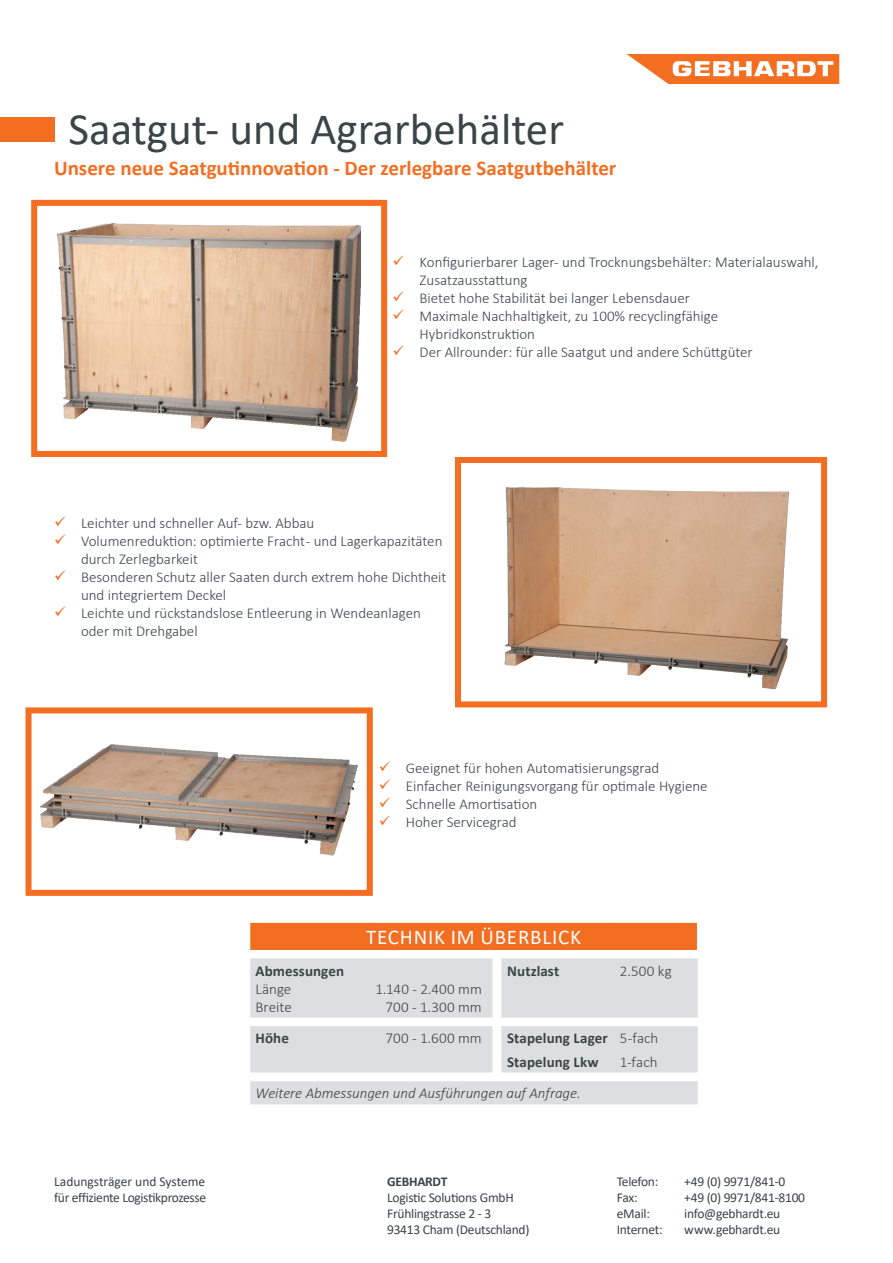
<style>
.page{position:relative;width:893px;height:1263px;background:#fff}
.page>*{position:absolute;margin:0;border:0;box-sizing:border-box;transform-origin:0 0}
.PRODUKT_head_rechtsb{font:45px "Calibri";color:#394546}
.t1{font:700 21px "Calibri";color:#f36e21}
.NUTZEN_head{font:21px "Calibri";letter-spacing:.04em;color:#fff}
.ALLGEMEIN_fliess_lin{font:300 15px/18px "Calibri";color:#394546}
.ALLGEMEIN_fliess_lin-2{font:700 15px/18px "Calibri";letter-spacing:.005em;color:#394546}
.ALLGEMEIN_fliess_lin-3{font:italic 300 15px "Calibri";color:#394546}
.t2{font:13.5px "Calibri";letter-spacing:-.02em;color:#394546}
.t3{font:13.5px "Calibri";color:#394546}
.t4{font:700 13.5px "Calibri";letter-spacing:-.02em;color:#394546}
.s1{font-weight:300}
</style>
<div class="page">
<svg style="left:627px;top:54px;width:212px;height:30px"></svg>
<div style="left:0;top:117px;width:54px;height:24px;background:#f36e21"></div>
<svg style="left:249px;top:922px;width:449px;height:182px"></svg>
<img style="left:37px;top:199px;width:324px;height:243px">
<img style="left:504px;top:487px;width:285px;height:203px">
<img style="left:40px;top:744px;width:318px;height:112px">
<div style="left:31px;top:200px;width:356px;height:257px;border:6px solid #f36e21"></div>
<div style="left:455px;top:457px;width:372px;height:250px;border:6px solid #f36e21"></div>
<div style="left:26px;top:707px;width:347px;height:189px;border:6px solid #f36e21"></div>
<p class="PRODUKT_head_rechtsb" style="left:69px;top:98px;width:497px">Saatgut- und Agrarbehälter</p>
<p class="t1" style="left:54px;top:153px;width:564px">Unsere neue Saatgutinnovation - Der zerlegbare Saatgutbehälter</p>
<p class="ALLGEMEIN_fliess_lin" style="left:420px;top:253px;width:400px">Konfigurierbarer Lager- und Trocknungsbehälter: Materialauswahl,<br>Zusatzausstattung</p>
<p class="ALLGEMEIN_fliess_lin" style="left:420px;top:289px;width:272px">Bietet hohe Stabilität bei langer Lebensdauer</p>
<p class="ALLGEMEIN_fliess_lin" style="left:420px;top:307px;width:300px">Maximale Nachhaltigkeit, zu 100% recyclingfähige</p>
<p class="ALLGEMEIN_fliess_lin" style="left:420px;top:325px;width:117px">Hybridkonstruktion</p>
<p class="ALLGEMEIN_fliess_lin" style="left:420px;top:343px;width:335px">Der Allrounder: für alle Saatgut und andere Schüttgüter</p>
<p class="ALLGEMEIN_fliess_lin" style="left:81px;top:514px;width:235px">Leichter und schneller Auf- bzw. Abbau</p>
<p class="ALLGEMEIN_fliess_lin" style="left:81px;top:532px;width:363px">Volumenreduktion: optimierte Fracht - und Lagerkapazitäten durch Zerlegbarkeit</p>
<p class="ALLGEMEIN_fliess_lin" style="left:81px;top:568px;width:367px">Besonderen Schutz aller Saaten durch extrem hohe Dichtheit und integriertem Deckel</p>
<p class="ALLGEMEIN_fliess_lin" style="left:81px;top:604px;width:341px">Leichte und rückstandslose Entleerung in Wendeanlagen oder mit Drehgabel</p>
<p class="ALLGEMEIN_fliess_lin" style="left:406px;top:759px;width:255px">Geeignet für hohen Automatisierungsgrad</p>
<p class="ALLGEMEIN_fliess_lin" style="left:406px;top:777px;width:303px">Einfacher Reinigungsvorgang für optimale Hygiene</p>
<p class="ALLGEMEIN_fliess_lin" style="left:406px;top:795px;width:133px">Schnelle Amortisation</p>
<p class="ALLGEMEIN_fliess_lin" style="left:406px;top:813px;width:112px">Hoher Servicegrad</p>
<p class="ALLGEMEIN_fliess_lin-2" style="left:255px;top:961px;width:90px">Abmessungen<br><span class="s1">Länge<br>Breite</span></p>
<p class="NUTZEN_head" style="left:366px;top:922px;width:217px">TECHNIK IM ÜBERBLICK</p>
<p class="ALLGEMEIN_fliess_lin" style="left:375px;top:979px;width:108px;text-align:right">1.140 - 2.400 mm<br>700 - 1.300 mm</p>
<p class="ALLGEMEIN_fliess_lin-2" style="left:507px;top:961px;width:54px">Nutzlast</p>
<p class="ALLGEMEIN_fliess_lin" style="left:620px;top:961px;width:53px">2.500 kg</p>
<p class="t3" style="left:54px;top:1172px;width:153px">Ladungsträger und Systeme</p>
<p class="t2" style="left:54px;top:1188px;width:153px">für effiziente Logistikprozesse</p>
<p class="ALLGEMEIN_fliess_lin-2" style="left:255px;top:1029px;width:35px">Höhe</p>
<p class="ALLGEMEIN_fliess_lin" style="left:386px;top:1029px;width:98px">700 - 1.600 mm</p>
<p class="ALLGEMEIN_fliess_lin-2" style="left:507px;top:1029px;width:102px">Stapelung Lager</p>
<p class="ALLGEMEIN_fliess_lin" style="left:620px;top:1029px;width:40px">5-fach</p>
<p class="ALLGEMEIN_fliess_lin-2" style="left:507px;top:1052px;width:93px">Stapelung Lkw</p>
<p class="ALLGEMEIN_fliess_lin" style="left:620px;top:1052px;width:39px">1-fach</p>
<p class="ALLGEMEIN_fliess_lin-3" style="left:255px;top:1084px;width:327px">Weitere Abmessungen und Ausführungen auf Anfrage.</p>
<p class="t4" style="left:387px;top:1172px;width:62px">GEBHARDT</p>
<p class="t2" style="left:387px;top:1188px;width:128px">Logistic Solutions GmbH</p>
<p class="t2" style="left:387px;top:1204px;width:106px">Frühlingstrasse 2 - 3</p>
<p class="t2" style="left:387px;top:1220px;width:144px">93413 Cham (Deutschland)</p>
<p class="t2" style="left:617px;top:1172px;width:43px">Telefon:</p>
<p class="t2" style="left:684px;top:1172px;width:103px">+49 (0) 9971/841-0</p>
<p class="t2" style="left:617px;top:1188px;width:22px">Fax:</p>
<p class="t2" style="left:684px;top:1188px;width:122px">+49 (0) 9971/841-8100</p>
<p class="t2" style="left:617px;top:1204px;width:35px">eMail:</p>
<p class="t2" style="left:684px;top:1204px;width:98px">info@gebhardt.eu</p>
<p class="t2" style="left:617px;top:1220px;width:47px">Internet:</p>
<p class="t2" style="left:684px;top:1220px;width:97px">www.gebhardt.eu</p>
</div>
